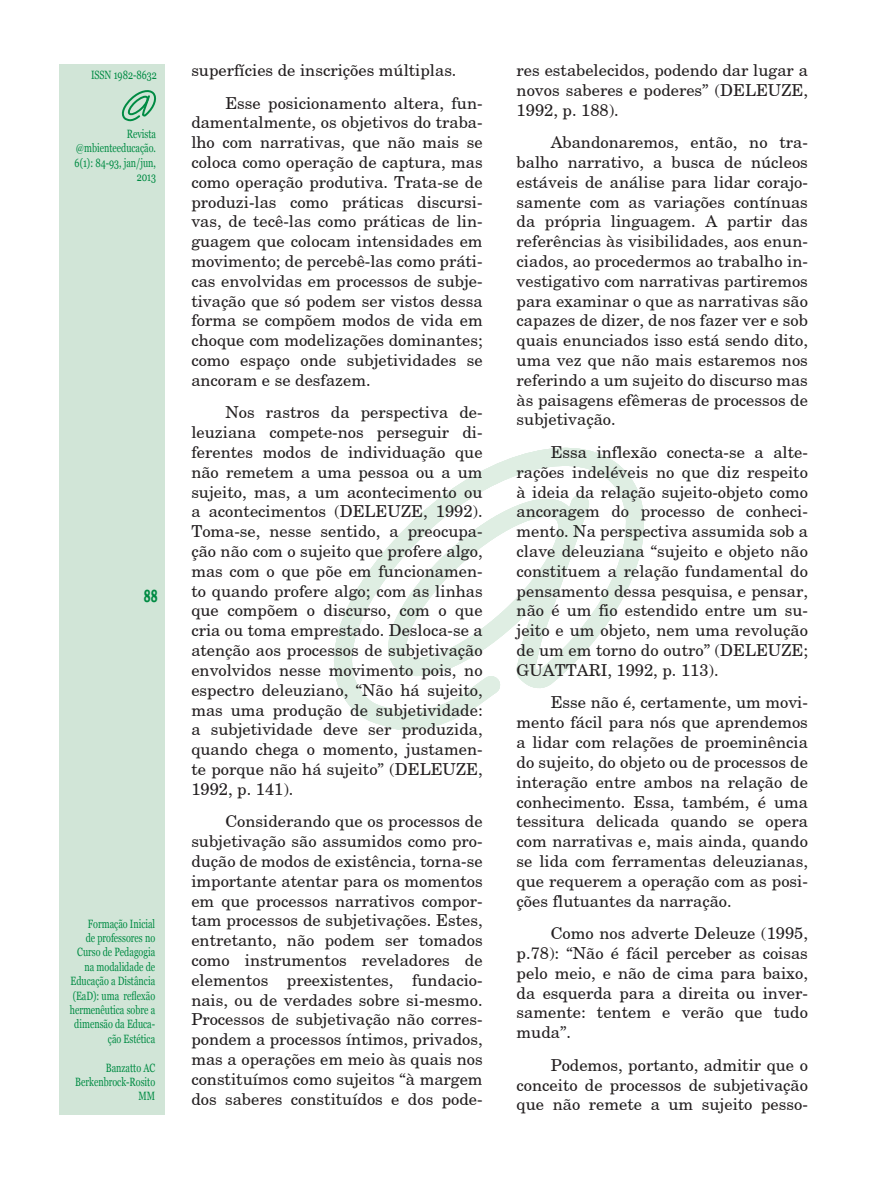
<style>
.page{position:relative;width:893px;height:1191px;background:#fff}
.page>*{position:absolute;margin:0;border:0;box-sizing:border-box;transform-origin:0 0}
.t1{font:600 condensed 18px "Franklin Gothic";color:#008b43;scale:.75 1}
.texto_miolo_01{font:16.5px/19.8px "New Century Schoolbook";color:#231f20;text-align:justify}
.t2{font:12px/14.4px "Georgia";color:#008b43;text-align:right;scale:.75 1}
</style>
<div class="page">
<div style="left:60px;top:64px;width:105px;height:1050px;background:#d1e5d7"></div>
<svg style="left:334px;top:447px;width:310px;height:284px"></svg>
<svg style="left:121px;top:90px;width:35px;height:32px"></svg>
<p class="t2" style="left:91px;top:68px;width:89px">ISSN 1982-8632</p>
<p class="t2" style="left:75px;top:127px;width:110px">Revista @mbienteeducação.<br>6(1): 84-93, jan/jun,<br>2013</p>
<p class="t1" style="left:144px;top:583px;width:20px">88</p>
<p class="t2" style="left:70px;top:916px;width:115px">Formação Inicial<br>de professores no<br>Curso de Pedagogia na modalidade de<br>Educação a Distância (EaD): uma reflexão hermenêutica sobre a dimensão da Educa&shy;ção Estética</p>
<p class="t2" style="left:75px;top:1060px;width:108px">Banzatto AC<br>Berkenbrock-Rosito<br>MM</p>
<p class="texto_miolo_01" style="left:191px;top:60px;width:267px">superfícies de inscrições múltiplas.</p>
<p class="texto_miolo_01" style="left:191px;top:92px;width:293px;text-indent:34px">Esse posicionamento altera, fun&shy;damentalmente, os objetivos do traba&shy;lho com narrativas, que não mais se coloca como operação de captura, mas como operação produtiva. Trata-se de produzi-las como práticas discursi&shy;vas, de tecê-las como práticas de lin&shy;guagem que colocam intensidades em movimento; de percebê-las como práti&shy;cas envolvidas em processos de subje&shy;tivação que só podem ser vistos dessa forma se compõem modos de vida em choque com modelizações dominantes; como espaço onde subjetividades se ancoram e se desfazem.</p>
<p class="texto_miolo_01" style="left:191px;top:402px;width:293px;text-indent:34px">Nos rastros da perspectiva de&shy;leuziana compete-nos perseguir di&shy;ferentes modos de individuação que não remetem a uma pessoa ou a um sujeito, mas, a um acontecimento ou a acontecimentos (DELEUZE, 1992).<br>Toma-se, nesse sentido, a preocupa&shy;ção não com o sujeito que profere algo, mas com o que põe em funcionamen&shy;to quando profere algo; com as linhas que compõem o discurso, com o que cria ou toma emprestado. Desloca-se a atenção aos processos de subjetivação envolvidos nesse movimento pois, no espectro deleuziano, “Não há sujeito, mas uma produção de subjetividade: a subjetividade deve ser produzida, quando chega o momento, justamen&shy;te porque não há sujeito” (DELEUZE, 1992, p. 141).</p>
<p class="texto_miolo_01" style="left:191px;top:811px;width:293px;text-indent:34px">Considerando que os processos de subjetivação são assumidos como pro&shy;dução de modos de existência, torna-se importante atentar para os momentos em que processos narrativos compor&shy;tam processos de subjetivações. Estes, entretanto, não podem ser tomados como instrumentos reveladores de elementos preexistentes, fundacio&shy;nais, ou de verdades sobre si-mesmo.<br>Processos de subjetivação não corres&shy;pondem a processos íntimos, privados, mas a operações em meio às quais nos constituímos como sujeitos “à margem dos saberes constituídos e dos pode-</p>
<p class="texto_miolo_01" style="left:517px;top:60px;width:293px">res estabelecidos, podendo dar lugar a novos saberes e poderes” (DELEUZE, 1992, p. 188).</p>
<p class="texto_miolo_01" style="left:517px;top:132px;width:293px;text-indent:34px">Abandonaremos, então, no tra&shy;balho narrativo, a busca de núcleos estáveis de análise para lidar corajo&shy;samente com as variações contínuas da própria linguagem. A partir das referências às visibilidades, aos enun&shy;ciados, ao procedermos ao trabalho in&shy;vestigativo com narrativas partiremos para examinar o que as narrativas são capazes de dizer, de nos fazer ver e sob quais enunciados isso está sendo dito, uma vez que não mais estaremos nos referindo a um sujeito do discurso mas às paisagens efêmeras de processos de subjetivação.</p>
<p class="texto_miolo_01" style="left:517px;top:442px;width:293px;text-indent:34px">Essa inflexão conecta-se a alte&shy;rações indeléveis no que diz respeito à ideia da relação sujeito-objeto como ancoragem do processo de conheci&shy;mento. Na perspectiva assumida sob a clave deleuziana “sujeito e objeto não constituem a relação fundamental do pensamento dessa pesquisa, e pensar, não é um fio estendido entre um su&shy;jeito e um objeto, nem uma revolução de um em torno do outro” (DELEUZE; GUATTARI, 1992, p. 113).</p>
<p class="texto_miolo_01" style="left:517px;top:692px;width:293px;text-indent:34px">Esse não é, certamente, um movi&shy;mento fácil para nós que aprendemos a lidar com relações de proeminência do sujeito, do objeto ou de processos de interação entre ambos na relação de conhecimento. Essa, também, é uma tessitura delicada quando se opera com narrativas e, mais ainda, quando se lida com ferramentas deleuzianas, que requerem a operação com as posi&shy;ções flutuantes da narração.</p>
<p class="texto_miolo_01" style="left:517px;top:923px;width:293px;text-indent:34px">Como nos adverte Deleuze (1995, p.78): “Não é fácil perceber as coisas pelo meio, e não de cima para baixo, da esquerda para a direita ou inver&shy;samente: tentem e verão que tudo muda”.</p>
<p class="texto_miolo_01" style="left:517px;top:1054px;width:293px;text-indent:34px">Podemos, portanto, admitir que o conceito de processos de subjetivação que não remete a um sujeito pesso-</p>
</div>
